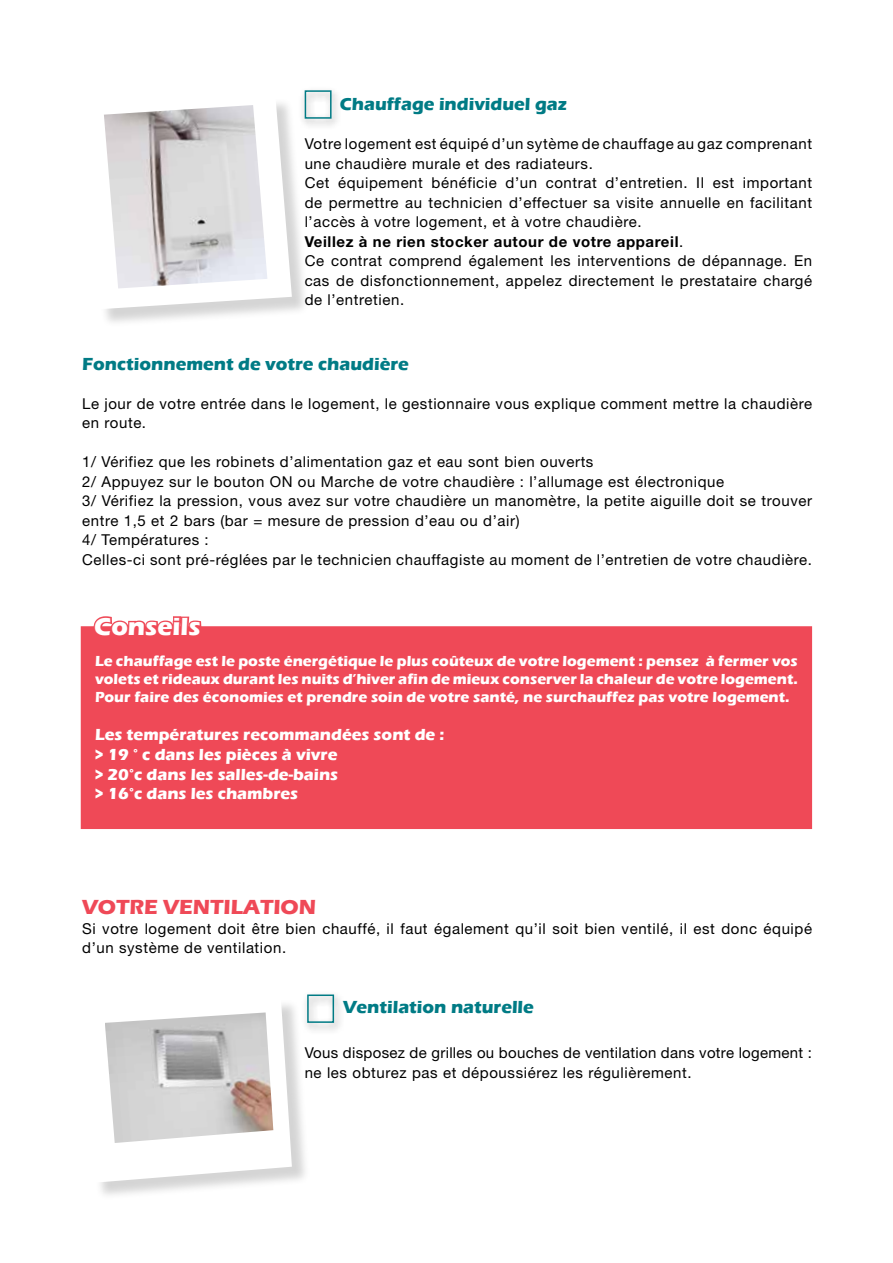
<style>
.page{position:relative;width:893px;height:1263px;background:#fff}
.page>*{position:absolute;margin:0;border:0;box-sizing:border-box;transform-origin:0 0}
.t1{font:700 25.5px "Eras ITC";color:#fff}
.t2{font:700 21px "Eras ITC";color:#ef4957}
.t3{font:700 18px "Eras ITC";color:#007b85}
.t4{font:700 16.5px/19.8px "Eras ITC";color:#fff}
.t5{font:15px/19.5px "Helvetica Neue LT Std";letter-spacing:.04em;color:#000}
.t6{font:700 15px/18px "Eras ITC";color:#fff;text-align:justify}
.t7{font:15px/19.5px "Helvetica Neue LT Std";letter-spacing:.02em;color:#000}
.s1{font-weight:700}
</style>
<div class="page">
<div style="left:85px;top:98px;width:225px;height:229px;background:#000;opacity:.17"></div>
<svg style="left:85px;top:98px;width:207px;height:211px"></svg>
<img style="left:104px;top:105px;width:163px;height:183px">
<div style="left:299px;top:86px;width:43px;height:45px;background:#000;opacity:.5"></div>
<div style="left:305px;top:90px;width:27px;height:29px;border:2px solid #007b85"></div>
<div style="left:81px;top:627px;width:730px;height:201px;background:#ef4957"></div>
<div style="left:81px;top:626px;width:731px;height:203px;border:2px solid #ef4957"></div>
<div style="left:301px;top:990px;width:43px;height:45px;background:#f5f5f5"></div>
<div style="left:307px;top:994px;width:27px;height:29px;border:2px solid #007b85"></div>
<div style="left:85px;top:999px;width:225px;height:202px;background:#000;opacity:.17"></div>
<svg style="left:85px;top:999px;width:210px;height:184px"></svg>
<img style="left:105px;top:1012px;width:168px;height:131px">
<svg style="left:91px;top:616px;width:112px;height:13px"></svg>
<p class="t3" style="left:340px;top:94px;width:229px">Chauffage individuel gaz</p>
<p class="t5" style="left:305px;top:134px;width:509px">Votre logement est équipé d’un sytème de chauffage au gaz comprenant une chaudière murale et des radiateurs.<br>Cet équipement bénéficie d’un contrat d’entretien. Il est important de permettre au technicien d’effectuer sa visite annuelle en facilitant l’accès à votre logement, et à votre chaudière.<br><span class="s1">Veillez à ne rien stocker autour de votre appareil</span>.<br>Ce contrat comprend également les interventions de dépannage. En cas de disfonctionnement, appelez directement le prestataire chargé de l’entretien.</p>
<p class="t3" style="left:82px;top:353px;width:328px">Fonctionnement de votre chaudière</p>
<p class="t5" style="left:82px;top:393px;width:731px">Le jour de votre entrée dans le logement, le gestionnaire vous explique comment mettre la chaudière en route.</p>
<p class="t5" style="left:82px;top:452px;width:731px">1/ Vérifiez que les robinets d’alimentation gaz et eau sont bien ouverts<br>2/ Appuyez sur le bouton ON ou Marche de votre chaudière : l’allumage est électronique<br>3/ Vérifiez la pression, vous avez sur votre chaudière un manomètre, la petite aiguille doit se trouver entre 1,5 et 2 bars (bar = mesure de pression d’eau ou d’air)<br>4/ Températures :<br>Celles-ci sont pré-réglées par le technicien chauffagiste au moment de l’entretien de votre chaudière.</p>
<h1 class="t1" style="left:94px;top:612px;width:108px">Conseils</h1>
<p class="t6" style="left:95px;top:652px;width:704px">Le chauffage est le poste énergétique le plus coûteux de votre logement : pensez à fermer vos volets et rideaux durant les nuits d’hiver afin de mieux conserver la chaleur de votre logement.<br>Pour faire des économies et prendre soin de votre santé, ne surchauffez pas votre logement.</p>
<p class="t4" style="left:95px;top:725px;width:351px">Les températures recommandées sont de : &gt; 19 ° c dans les pièces à vivre<br>&gt; 20°c dans les salles-de-bains<br>&gt; 16°c dans les chambres</p>
<h2 class="t2" style="left:82px;top:895px;width:235px">VOTRE VENTILATION</h2>
<p class="t5" style="left:82px;top:918px;width:731px">Si votre logement doit être bien chauffé, il faut également qu’il soit bien ventilé, il est donc équipé d’un système de ventilation.</p>
<p class="t3" style="left:343px;top:997px;width:192px">Ventilation naturelle</p>
<p class="t7" style="left:305px;top:1043px;width:509px">Vous disposez de grilles ou bouches de ventilation dans votre logement : ne les obturez pas et dépoussiérez les régulièrement.</p>
</div>
